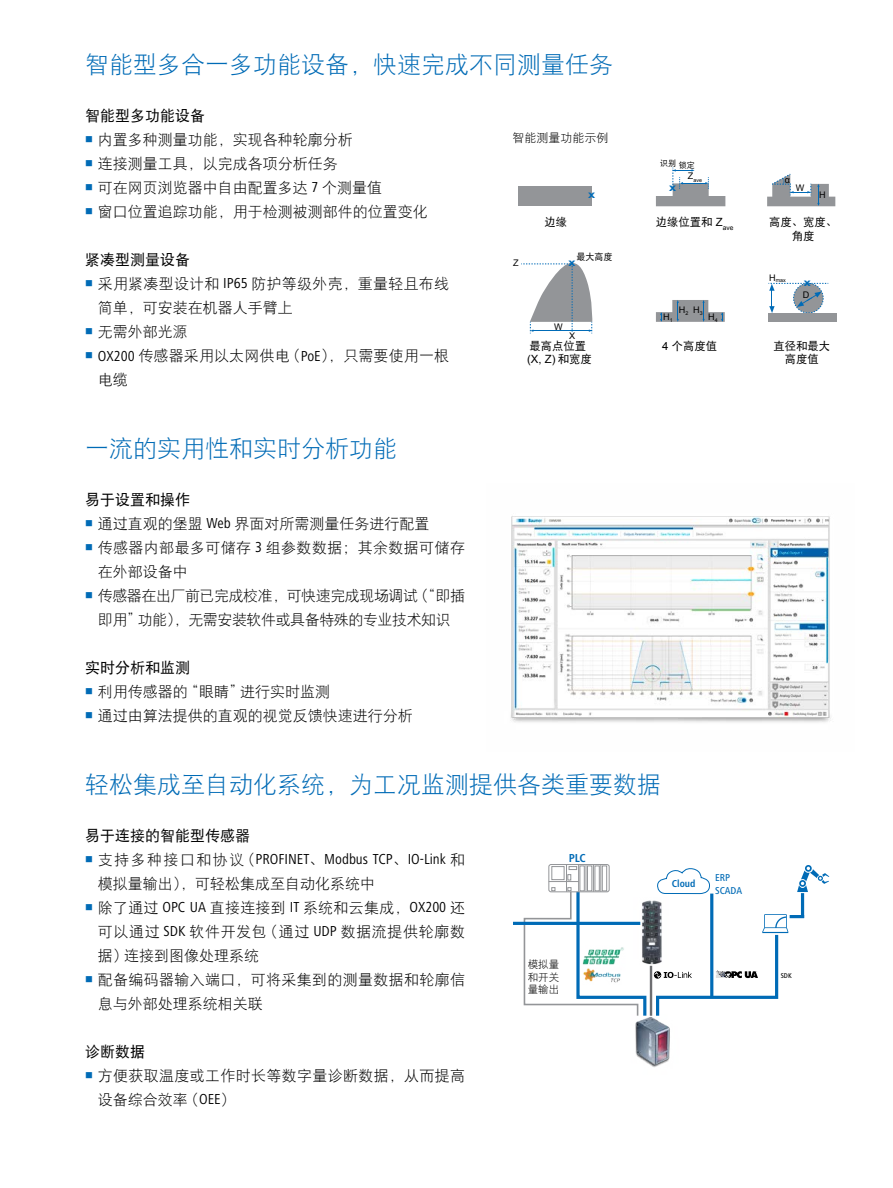
<style>
.page{position:relative;width:893px;height:1188px;background:#fff}
.page>*{position:absolute;margin:0;border:0;box-sizing:border-box;transform-origin:0 0}
.t1{font:24px "DFP Hei W3 GB";color:#006bb6}
.t2{font:15px/24px "DFP Hei W3 GB";color:#000}
.t3{font:15px/24px "DFP Hei W3 GB";letter-spacing:.02em;color:#000}
.t4{font:15px "DFP Hei W5 GB";color:#000}
.t5{font:condensed 15px "Frutiger Next LT";color:#000}
.t6{font:12px "DFP Hei W3 GB";color:#000}
.t7{font:700 condensed 12px "Frutiger Next LT";color:#006bb6}
.t8{font:11.4px/13.6px "DFP Hei W5";color:#000;text-align:center}
.t9{font:11.4px "Arial";color:#000}
.t10{font:10.5px/12.6px "DFP Hei W3 GB";color:#000;text-align:justify}
.t11{font:500 condensed 10.35px/12.5px "Frutiger Next LT";color:#006bb6}
.t12{font:700 condensed 10.35px "Frutiger Next LT";color:#006bb6}
.t13{font:700 10.2px "Arial";color:#006bb7;scale:1.25 1}
.t14{font:9.15px "Arial";color:#000}
.t15{font:9.15px "DFP Hei W5";color:#000}
.t16{font:7.95px "DFP Hei W5";color:#000}
.t17{font:500 condensed 7.2px/8.7px "Frutiger Next LT";color:#000}
.t18{font:5.25px "Arial";color:#000}
.s1{font-family:"Frutiger Next LT";font-stretch:condensed}
.s2{font-family:"Arial"}
.s3{font-family:"DFP Hei W5"}
.s4{font-family:"DFP Hei W3 GB";font-stretch:normal}
</style>
<div class="page">
<div style="left:518px;top:186px;width:74px;height:20px;background:#939598"></div>
<div style="left:768px;top:313px;width:69px;height:9px;background:#939598"></div>
<svg style="left:656px;top:168px;width:69px;height:38px"></svg>
<svg style="left:656px;top:300px;width:69px;height:22px"></svg>
<svg style="left:768px;top:283px;width:61px;height:30px"></svg>
<svg style="left:767px;top:174px;width:68px;height:32px"></svg>
<svg style="left:521px;top:263px;width:72px;height:71px"></svg>
<hr style="left:710px;top:894px;width:3px;height:103px;background:#006bb6">
<hr style="left:801px;top:893px;width:3px;height:25px;background:#006bb6">
<hr style="left:790px;top:915px;width:14px;height:3px;background:#006bb6">
<svg style="left:657px;top:868px;width:53px;height:27px"></svg>
<hr style="left:650px;top:966px;width:2px;height:50px;background:#6d6e71">
<img style="left:635px;top:1014px;width:35px;height:53px">
<img style="left:648px;top:900px;width:14px;height:67px">
<svg style="left:797px;top:865px;width:32px;height:27px"></svg>
<hr style="left:513px;top:922px;width:127px;height:3px;background:#006bb6">
<svg style="left:654px;top:914px;width:134px;height:105px"></svg>
<svg style="left:523px;top:864px;width:125px;height:155px"></svg>
<img style="left:582px;top:967px;width:39px;height:17px">
<img style="left:511px;top:516px;width:320px;height:207px">
<div style="left:527px;top:958px;width:45px;height:41px;background:#fff"></div>
<h1 class="t1" style="left:85px;top:52px;width:529px">智能型多合一多功能设备，快速完成不同测量任务</h1>
<p class="t4" style="left:85px;top:108px;width:121px">智能型多功能设备</p>
<p class="t2" style="left:98px;top:127px;width:331px">内置多种测量功能，实现各种轮廓分析<br>连接测量工具，以完成各项分析任务<br>可在网页浏览器中自由配置多达 <span class="s1">7</span> 个测量值<br>窗口位置追踪功能，用于检测被测部件的位置变化</p>
<p class="t4" style="left:85px;top:252px;width:106px">紧凑型测量设备</p>
<p class="t2" style="left:98px;top:271px;width:353px">采用紧凑型设计和 <span class="s1">IP65</span> 防护等级外壳，重量轻且布线简单，可安装在机器人手臂上<br>无需外部光源<br><span class="s1">OX200</span> 传感器采用以太网供电（<span class="s1">PoE</span>），只需要使用一根电缆</p>
<h1 class="t1" style="left:85px;top:436px;width:313px">一流的实用性和实时分析功能</h1>
<p class="t4" style="left:85px;top:492px;width:106px">易于设置和操作</p>
<p class="t2" style="left:98px;top:511px;width:369px">通过直观的堡盟 <span class="s1">Web</span> 界面对所需测量任务进行配置<br>传感器内部最多可储存 <span class="s1">3</span> 组参数数据；其余数据可储存在外部设备中<br>传感器在出厂前已完成校准，可快速完成现场调试（“即插即用”功能），无需安装软件或具备特殊的专业技术知识</p>
<p class="t4" style="left:85px;top:660px;width:106px">实时分析和监测</p>
<p class="t2" style="left:98px;top:679px;width:316px">利用传感器的“眼睛”进行实时监测<br>通过由算法提供的直观的视觉反馈快速进行分析</p>
<p class="t6" style="left:512px;top:132px;width:97px">智能测量功能示例</p>
<p class="t13" style="left:588px;top:188px;width:7px">x</p>
<p class="t16" style="left:660px;top:159px;width:17px">识别</p>
<p class="t16" style="left:679px;top:161px;width:17px">锁定</p>
<p class="t18" style="left:688px;top:177px;width:16px"><sup>Z</sup>ave</p>
<p class="t13" style="left:669px;top:181px;width:7px">x</p>
<p class="t14" style="left:785px;top:173px;width:7px">α</p>
<p class="t14" style="left:796px;top:182px;width:10px">W</p>
<p class="t14" style="left:819px;top:189px;width:8px">H</p>
<p class="t14" style="left:513px;top:257px;width:7px">Z</p>
<p class="t8" style="left:544px;top:215px;width:24px">边缘</p>
<p class="t8" style="left:656px;top:215px;width:79px">边缘位置和 <span class="s2">Z</span><sub>ave</sub></p>
<p class="t8" style="left:769px;top:215px;width:70px">高度、宽度、角度</p>
<p class="t15" style="left:576px;top:253px;width:38px">最大高度</p>
<p class="t13" style="left:569px;top:256px;width:7px">x</p>
<p class="t14" style="left:554px;top:321px;width:10px">W</p>
<p class="t14" style="left:569px;top:330px;width:8px">X</p>
<p class="t8" style="left:529px;top:339px;width:58px">最高点位置</p>
<p class="t9" style="left:527px;top:352px;width:66px">(X, Z) <span class="s3">和宽度</span></p>
<p class="t14" style="left:679px;top:304px;width:25px">H<sub>2</sub> H<sub>3</sub></p>
<p class="t14" style="left:708px;top:311px;width:11px">H<sub>4</sub></p>
<p class="t14" style="left:663px;top:311px;width:11px">H<sub>1</sub></p>
<p class="t18" style="left:769px;top:277px;width:18px"><sup>H</sup>max</p>
<p class="t13" style="left:804px;top:276px;width:7px">x</p>
<p class="t14" style="left:803px;top:289px;width:8px">D</p>
<p class="t8" style="left:662px;top:339px;width:56px"><span class="s2">4</span> 个高度值</p>
<p class="t8" style="left:773px;top:339px;width:58px">直径和最大高度值</p>
<h1 class="t1" style="left:85px;top:772px;width:577px">轻松集成至自动化系统，为工况监测提供各类重要数据</h1>
<p class="t4" style="left:85px;top:828px;width:166px">易于连接的智能型传感器</p>
<p class="t5" style="left:98px;top:851px;width:369px"><span class="s4">支持多种接口和协议（</span>PROFINET<span class="s4">、</span>Modbus TCP<span class="s4">、</span>IO-Link <span class="s4">和</span></p>
<p class="t3" style="left:98px;top:871px;width:369px">模拟量输出），可轻松集成至自动化系统中<br>除了通过 <span class="s1">OPC UA</span> 直接连接到 <span class="s1">IT</span> 系统和云集成，<span class="s1">OX200</span> 还可以通过 <span class="s1">SDK</span> 软件开发包（通过 <span class="s1">UDP</span> 数据流提供轮廓数据）连接到图像处理系统<br>配备编码器输入端口，可将采集到的测量数据和轮廓信息与外部处理系统相关联</p>
<p class="t4" style="left:85px;top:1044px;width:61px">诊断数据</p>
<p class="t3" style="left:98px;top:1063px;width:369px">方便获取温度或工作时长等数字量诊断数据，从而提高设备综合效率（<span class="s1">OEE</span>）</p>
<p class="t7" style="left:569px;top:851px;width:19px">PLC</p>
<p class="t12" style="left:672px;top:877px;width:25px">Cloud</p>
<p class="t11" style="left:715px;top:871px;width:28px">ERP<br>SCADA</p>
<p class="t10" style="left:528px;top:958px;width:33px">模拟量和开关量输出</p>
<p class="t17" style="left:528px;top:963px;width:45px">Analog &amp; binary output</p>
<p class="t17" style="left:781px;top:971px;width:12px">SDK</p>
</div>
